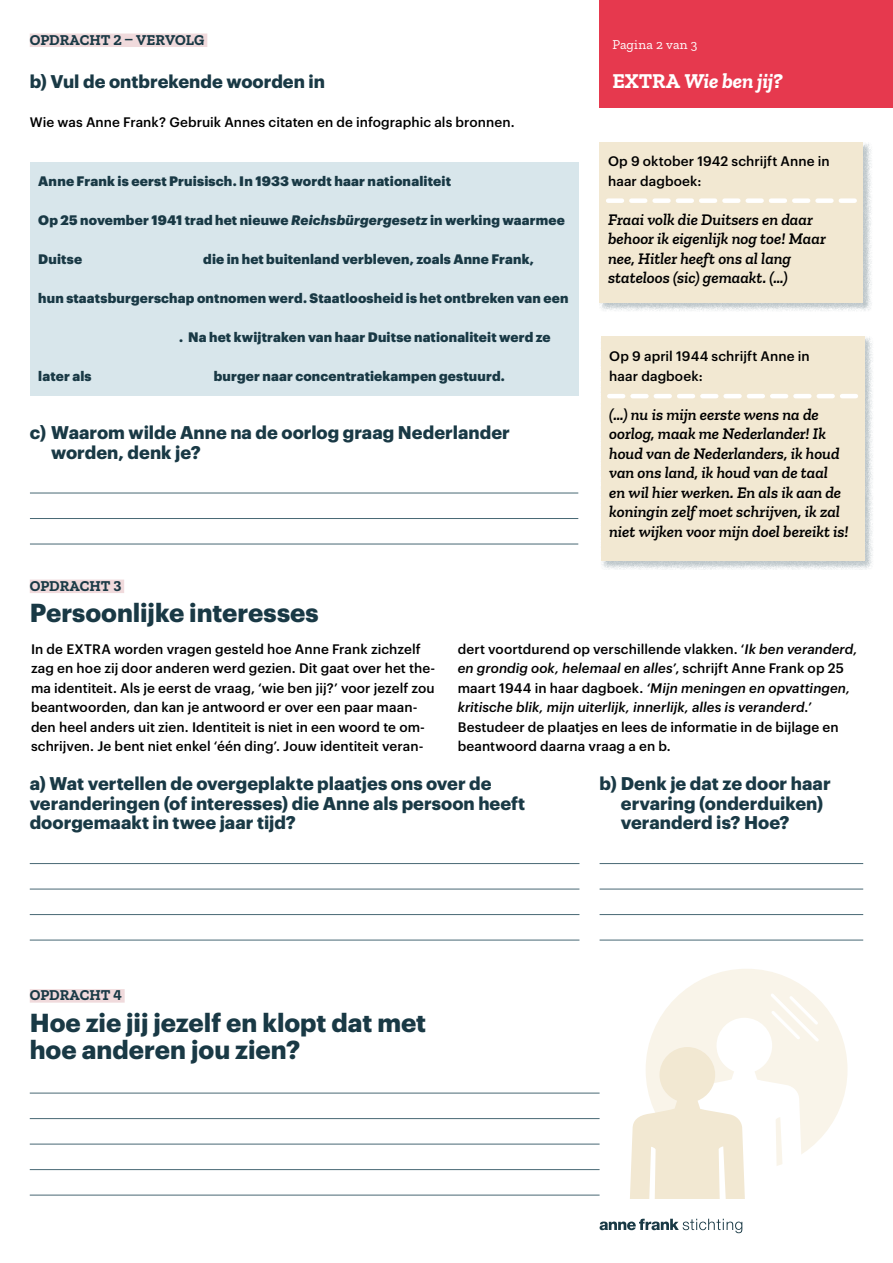
<style>
.page{position:relative;width:893px;height:1263px;background:#fff}
.page>*{position:absolute;margin:0;border:0;box-sizing:border-box;transform-origin:0 0}
.t1{font:700 25.5px/27px "Graphik LC";color:#193945}
.t2{font:italic 700 21px "Zilla Slab";letter-spacing:-.01em;color:#fff}
.t3{font:700 18px/19.5px "Graphik LC";color:#193945}
.t4{font:italic 600 16.5px/19.5px "Zilla Slab";color:#000}
.t5{font:700 15px "Zilla Slab";color:#193945}
.t6{font:500 13.5px/19.5px "Graphik LC";letter-spacing:.005em;color:#000}
.t7{font:900 13.5px "Graphik LC";letter-spacing:.015em;color:#193945}
.t8{font:italic 500 13.5px/19.5px "Graphik LC";letter-spacing:.005em;color:#000}
.t9{font:13.5px "Zilla Slab";letter-spacing:.02em;color:#fff}
.s1{font-style:italic}
.s2{font-style:normal}
</style>
<div class="page">
<div style="left:30px;top:162px;width:548px;height:233px;background:#d8e6eb"></div>
<div style="left:600px;top:0;width:293px;height:108px;background:#e6394e"></div>
<div style="left:646px;top:969px;width:201px;height:201px;background:#f9f4e9;border-radius:50%"></div>
<div style="left:30px;top:580px;width:94px;height:13px;background:#f0dadc"></div>
<svg style="left:600px;top:992px;width:222px;height:242px"></svg>
<div style="left:30px;top:34px;width:177px;height:13px;background:#f0dadc"></div>
<div style="left:599px;top:142px;width:273px;height:169px;background:#193945;opacity:.3"></div>
<div style="left:600px;top:142px;width:263px;height:161px;background:#f2e8d2"></div>
<svg style="left:608px;top:198px;width:247px;height:5px"></svg>
<hr style="left:30px;top:493px;width:548px;height:1px;background:#486874">
<hr style="left:30px;top:518px;width:548px;height:1px;background:#486874">
<hr style="left:30px;top:544px;width:548px;height:1px;background:#486874">
<hr style="left:30px;top:863px;width:549px;height:1px;background:#486874">
<hr style="left:30px;top:889px;width:549px;height:1px;background:#486874">
<hr style="left:30px;top:914px;width:549px;height:1px;background:#486874">
<hr style="left:30px;top:940px;width:549px;height:1px;background:#486874">
<hr style="left:600px;top:863px;width:263px;height:1px;background:#486874">
<hr style="left:600px;top:889px;width:263px;height:1px;background:#486874">
<hr style="left:600px;top:914px;width:263px;height:1px;background:#486874">
<hr style="left:600px;top:940px;width:263px;height:1px;background:#486874">
<div style="left:600px;top:336px;width:273px;height:234px;background:#193945;opacity:.3"></div>
<div style="left:601px;top:336px;width:263px;height:225px;background:#f2e8d2"></div>
<svg style="left:609px;top:394px;width:247px;height:4px"></svg>
<div style="left:30px;top:989px;width:95px;height:14px;background:#f0dadc"></div>
<hr style="left:30px;top:1093px;width:570px;height:1px;background:#486874">
<hr style="left:30px;top:1118px;width:570px;height:1px;background:#486874">
<hr style="left:30px;top:1144px;width:570px;height:1px;background:#486874">
<hr style="left:30px;top:1169px;width:570px;height:1px;background:#486874">
<hr style="left:30px;top:1195px;width:570px;height:1px;background:#486874">
<p class="t5" style="left:30px;top:31px;width:176px">OPDRACHT 2 – VERVOLG</p>
<h3 class="t3" style="left:30px;top:70px;width:297px">b) Vul de ontbrekende woorden in</h3>
<p class="t6" style="left:30px;top:111px;width:486px">Wie was Anne Frank? Gebruik Annes citaten en de infographic als bronnen.</p>
<p class="t7" style="left:38px;top:170px;width:414px">Anne Frank is eerst Pruisisch. In 1933 wordt haar nationaliteit</p>
<p class="t7" style="left:38px;top:209px;width:528px">Op 25 november 1941 trad het nieuwe <span class="s1">Reichsbürgergesetz</span> in werking waarmee</p>
<p class="t7" style="left:38px;top:248px;width:45px">Duitse</p>
<p class="t7" style="left:203px;top:248px;width:332px">die in het buitenland verbleven, zoals Anne Frank,</p>
<p class="t7" style="left:38px;top:287px;width:532px">hun staatsburgerschap ontnomen werd. Staatloosheid is het ontbreken van een</p>
<p class="t7" style="left:179px;top:326px;width:373px">. Na het kwijtraken van haar Duitse nationaliteit werd ze</p>
<p class="t7" style="left:38px;top:365px;width:55px">later als</p>
<p class="t7" style="left:214px;top:365px;width:293px">burger naar concentratiekampen gestuurd.</p>
<h3 class="t3" style="left:51px;top:421px;width:460px;text-indent:-21px">c) Waarom wilde Anne na de oorlog graag Nederlander worden, denk je?</h3>
<p class="t5" style="left:30px;top:577px;width:93px">OPDRACHT 3</p>
<h1 class="t1" style="left:30px;top:597px;width:290px">Persoonlijke interesses</h1>
<p class="t9" style="left:612px;top:37px;width:86px">Pagina 2 van 3</p>
<h2 class="t2" style="left:612px;top:69px;width:172px"><span class="s2">EXTRA</span> Wie ben jij?</h2>
<p class="t6" style="left:608px;top:150px;width:223px">Op 9 oktober 1942 schrijft Anne in haar dagboek:</p>
<p class="t4" style="left:608px;top:210px;width:219px">Fraai volk die Duitsers en daar behoor ik eigenlijk nog toe! Maar nee, Hitler heeft ons al lang stateloos (sic) gemaakt. (…)</p>
<p class="t6" style="left:609px;top:345px;width:202px">Op 9 april 1944 schrijft Anne in haar dagboek:</p>
<p class="t4" style="left:609px;top:405px;width:241px">(…) nu is mijn eerste wens na de oorlog, maak me Nederlander! Ik houd van de Nederlanders, ik houd van ons land, ik houd van de taal<br>en wil hier werken. En als ik aan de koningin zelf moet schrijven, ik zal niet wijken voor mijn doel bereikt is!</p>
<p class="t6" style="left:31px;top:638px;width:406px">In de EXTRA worden vragen gesteld hoe Anne Frank zichzelf zag en hoe zij door anderen werd gezien. Dit gaat over het the&shy;ma identiteit. Als je eerst de vraag, ‘wie ben jij?’ voor jezelf zou beantwoorden, dan kan je antwoord er over een paar maan&shy;den heel anders uit zien. Identiteit is niet in een woord te om&shy;schrijven. Je bent niet enkel ‘één ding’. Jouw identiteit veran-</p>
<p class="t8" style="left:458px;top:638px;width:401px"><span class="s2">dert voortdurend op verschillende vlakken. ‘</span>Ik ben veranderd, en grondig ook, helemaal en alles’<span class="s2">, schrijft Anne Frank op 25 maart 1944 in haar dagboek.</span> ‘Mijn meningen en opvattingen, kritische blik, mijn uiterlijk, innerlijk, alles is veranderd.’</p>
<p class="t6" style="left:458px;top:716px;width:382px">Bestudeer de plaatjes en lees de informatie in de bijlage en beantwoord daarna vraag a en b.</p>
<h3 class="t3" style="left:30px;top:772px;width:497px">a) Wat vertellen de overgeplakte plaatjes ons over de veranderingen (of interesses) die Anne als persoon heeft doorgemaakt in twee jaar tijd?</h3>
<h3 class="t3" style="left:621px;top:772px;width:211px;text-indent:-21px">b) Denk je dat ze door haar ervaring (onderduiken) veranderd is? Hoe?</h3>
<p class="t5" style="left:30px;top:987px;width:94px">OPDRACHT 4</p>
<h1 class="t1" style="left:30px;top:1007px;width:398px">Hoe zie jij jezelf en klopt dat met hoe anderen jou zien?</h1>
</div>
